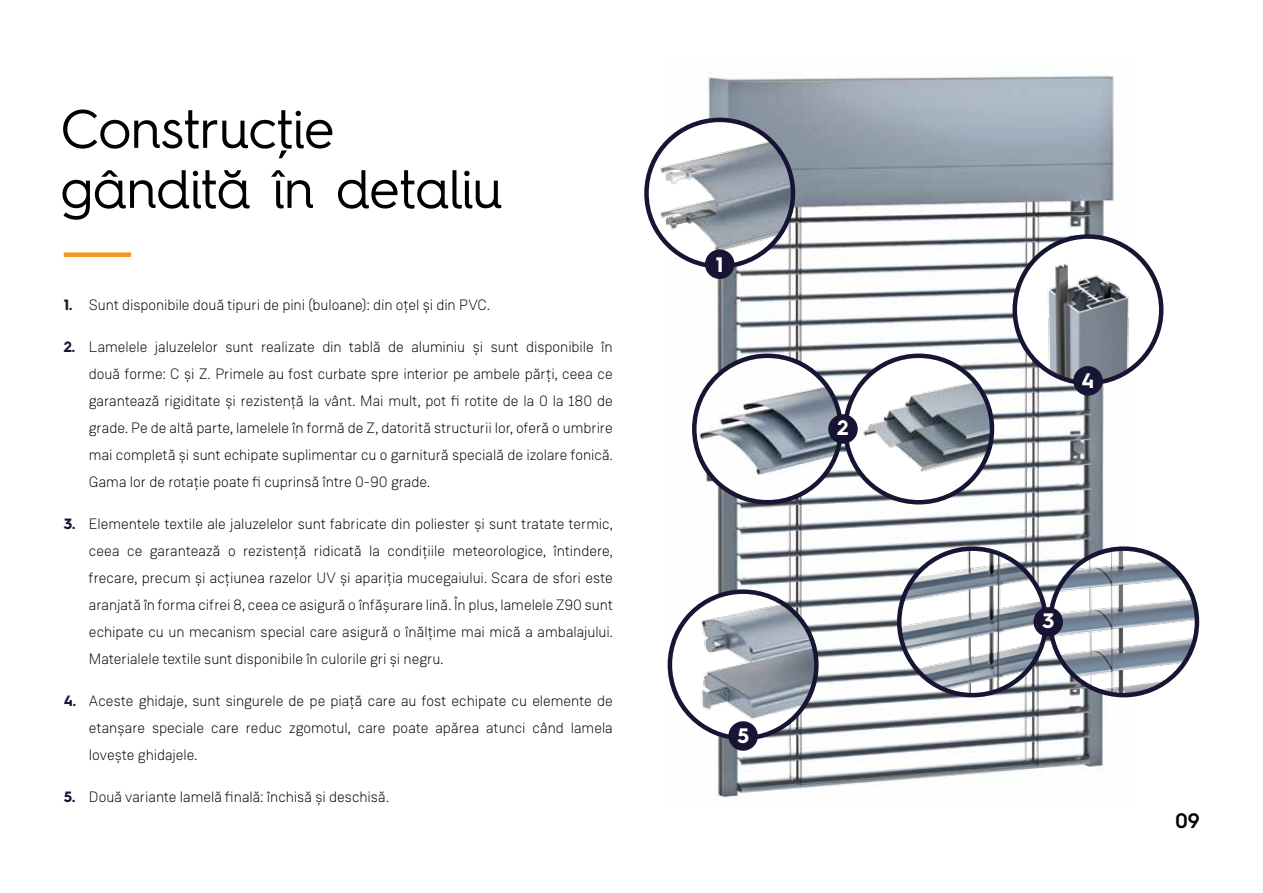
<style>
.page{position:relative;width:1263px;height:893px;background:#fff}
.page>*{position:absolute;margin:0;border:0;box-sizing:border-box;transform-origin:0 0}
.t1{font:54px/60px "Hurme Geometric Sans 4";color:#000}
.t2{font:700 21px "Hurme Geometric Sans 4";color:#fff}
.t3{font:600 21px "Hurme Geometric Sans 4";color:#000}
.t4{font:300 15px/27px "Weissenhof Grotesk";color:#000;text-align:justify}
.t5{font:700 15px "Hurme Geometric Sans 4";color:#181434}
</style>
<div class="page">
<div style="left:64px;top:252px;width:67px;height:5px;background:#f7941e"></div>
<img style="left:667px;top:72px;width:463px;height:726px">
<img style="left:1015px;top:237px;width:146px;height:146px;border-radius:73px">
<div style="left:1012px;top:234px;width:151px;height:151px;border:4px solid #181434;border-radius:50%"></div>
<div style="left:1073px;top:366px;width:30px;height:30px;background:#181434;border-radius:50%"></div>
<img style="left:670px;top:592px;width:146px;height:146px;border-radius:73px">
<div style="left:668px;top:589px;width:151px;height:151px;border:4px solid #181434;border-radius:50%"></div>
<div style="left:728px;top:721px;width:30px;height:30px;background:#181434;border-radius:50%"></div>
<img style="left:1050px;top:549px;width:147px;height:146px;border-radius:73px">
<div style="left:1048px;top:546px;width:151px;height:151px;border:4px solid #181434;border-radius:50%"></div>
<img style="left:899px;top:549px;width:147px;height:146px;border-radius:73px">
<div style="left:897px;top:546px;width:151px;height:151px;border:4px solid #181434;border-radius:50%"></div>
<div style="left:1033px;top:607px;width:30px;height:30px;background:#181434;border-radius:50%"></div>
<img style="left:845px;top:356px;width:147px;height:146px;border-radius:73px">
<div style="left:843px;top:354px;width:151px;height:150px;border:4px solid #181434;border-radius:50%"></div>
<img style="left:694px;top:356px;width:147px;height:146px;border-radius:73px">
<div style="left:692px;top:354px;width:151px;height:150px;border:4px solid #181434;border-radius:50%"></div>
<div style="left:828px;top:414px;width:30px;height:30px;background:#181434;border-radius:50%"></div>
<img style="left:656px;top:120px;width:137px;height:143px">
<div style="left:644px;top:118px;width:151px;height:151px;border:4px solid #181434;border-radius:50%"></div>
<div style="left:705px;top:249px;width:29px;height:30px;background:#181434;border-radius:50%"></div>
<h1 class="t1" style="left:61px;top:97px;width:443px">Construcţie gândită în detaliu</h1>
<p class="t5" style="left:64px;top:295px;width:10px">1.</p>
<p class="t5" style="left:64px;top:337px;width:13px">2.</p>
<p class="t5" style="left:64px;top:514px;width:13px">3.</p>
<p class="t5" style="left:64px;top:691px;width:14px">4.</p>
<p class="t5" style="left:64px;top:787px;width:13px">5.</p>
<p class="t4" style="left:89px;top:291px;width:402px">Sunt disponibile două tipuri de pini (buloane): din oţel și din PVC.</p>
<p class="t4" style="left:89px;top:333px;width:525px">Lamelele jaluzelelor sunt realizate din tablă de aluminiu și sunt disponibile în două forme: C și Z. Primele au fost curbate spre interior pe ambele părți, ceea ce garantează rigiditate și rezistență la vânt. Mai mult, pot fi rotite de la 0 la 180 de grade. Pe de altă parte, lamelele în formă de Z, datorită structurii lor, oferă o umbrire mai completă și sunt echipate suplimentar cu o garnitură specială de izolare fonică.<br>Gama lor de rotație poate fi cuprinsă între 0-90 grade.</p>
<p class="t4" style="left:89px;top:510px;width:525px">Elementele textile ale jaluzelelor sunt fabricate din poliester și sunt tratate termic, ceea ce garantează o rezistență ridicată la condițiile meteorologice, întindere, frecare, precum și acțiunea razelor UV și apariția mucegaiului. Scara de sfori este aranjată în forma cifrei 8, ceea ce asigură o înfășurare lină. În plus, lamelele Z90 sunt echipate cu un mecanism special care asigură o înălțime mai mică a ambalajului.<br>Materialele textile sunt disponibile în culorile gri și negru.</p>
<p class="t4" style="left:89px;top:687px;width:525px">Aceste ghidaje, sunt singurele de pe piață care au fost echipate cu elemente de etanșare speciale care reduc zgomotul, care poate apărea atunci când lamela lovește ghidajele.</p>
<p class="t4" style="left:89px;top:783px;width:301px">Două variante lamelă finală: închisă și deschisă.</p>
<h2 class="t2" style="left:716px;top:249px;width:9px">1</h2>
<h2 class="t2" style="left:837px;top:413px;width:13px">2</h2>
<h2 class="t2" style="left:737px;top:721px;width:13px">5</h2>
<h2 class="t2" style="left:1081px;top:366px;width:14px">4</h2>
<h2 class="t2" style="left:1042px;top:606px;width:13px">3</h2>
<h2 class="t3" style="left:1175px;top:806px;width:26px">09</h2>
</div>
